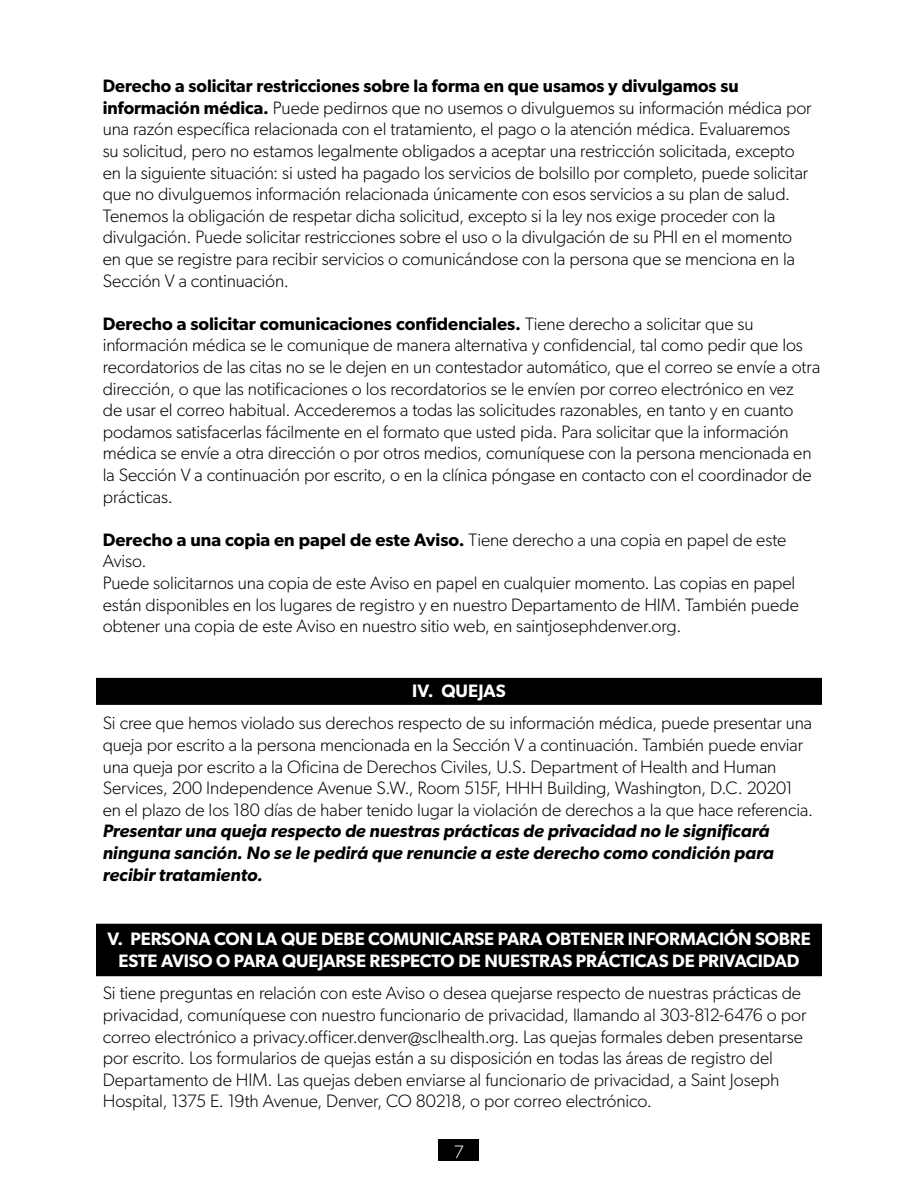
<style>
.page{position:relative;width:918px;height:1188px;background:#fff}
.page>*{position:absolute;margin:0;border:0;box-sizing:border-box;transform-origin:0 0}
.t1{font:300 18px/21.6px "Gibson";letter-spacing:-.005em;color:#000}
.t2{font:italic 600 18px/21.6px "Gibson";color:#000}
.t3{font:600 18px/21.6px "Gibson";letter-spacing:-.01em;color:#fff;text-align:center}
.t4{font:300 18px "Gibson";color:#fff}
.s1{font-weight:600}
</style>
<div class="page">
<div style="left:96px;top:678px;width:726px;height:27px;background:#000"></div>
<div style="left:96px;top:924px;width:726px;height:52px;background:#000"></div>
<div style="left:439px;top:1140px;width:40px;height:21px;background:#000"></div>
<p class="t1" style="left:103px;top:75px;width:710px"><span class="s1">Derecho a solicitar restricciones sobre la forma en que usamos y divulgamos su información médica.</span> Puede pedirnos que no usemos o divulguemos su información médica por una razón específica relacionada con el tratamiento, el pago o la atención médica. Evaluaremos<br>su solicitud, pero no estamos legalmente obligados a aceptar una restricción solicitada, excepto en la siguiente situación: si usted ha pagado los servicios de bolsillo por completo, puede solicitar que no divulguemos información relacionada únicamente con esos servicios a su plan de salud.<br>Tenemos la obligación de respetar dicha solicitud, excepto si la ley nos exige proceder con la divulgación. Puede solicitar restricciones sobre el uso o la divulgación de su PHI en el momento en que se registre para recibir servicios o comunicándose con la persona que se menciona en la Sección V a continuación.</p>
<p class="t1" style="left:103px;top:313px;width:719px"><span class="s1">Derecho a solicitar comunicaciones confidenciales.</span> Tiene derecho a solicitar que su información médica se le comunique de manera alternativa y confidencial, tal como pedir que los recordatorios de las citas no se le dejen en un contestador automático, que el correo se envíe a otra dirección, o que las notificaciones o los recordatorios se le envíen por correo electrónico en vez<br>de usar el correo habitual. Accederemos a todas las solicitudes razonables, en tanto y en cuanto podamos satisfacerlas fácilmente en el formato que usted pida. Para solicitar que la información médica se envíe a otra dirección o por otros medios, comuníquese con la persona mencionada en la Sección V a continuación por escrito, o en la clínica póngase en contacto con el coordinador de prácticas.</p>
<p class="t1" style="left:103px;top:529px;width:698px"><span class="s1">Derecho a una copia en papel de este Aviso.</span> Tiene derecho a una copia en papel de este Aviso.<br>Puede solicitarnos una copia de este Aviso en papel en cualquier momento. Las copias en papel están disponibles en los lugares de registro y en nuestro Departamento de HIM. También puede obtener una copia de este Aviso en nuestro sitio web, en saintjosephdenver.org.</p>
<p class="t3" style="left:412px;top:680px;width:95px">IV. QUEJAS</p>
<p class="t1" style="left:103px;top:712px;width:712px">Si cree que hemos violado sus derechos respecto de su información médica, puede presentar una queja por escrito a la persona mencionada en la Sección V a continuación. También puede enviar una queja por escrito a la Oficina de Derechos Civiles, U.S. Department of Health and Human Services, 200 Independence Avenue S.W., Room 515F, HHH Building, Washington, D.C. 20201 en el plazo de los 180 días de haber tenido lugar la violación de derechos a la que hace referencia.</p>
<p class="t2" style="left:103px;top:820px;width:673px">Presentar una queja respecto de nuestras prácticas de privacidad no le significará ninguna sanción. No se le pedirá que renuncie a este derecho como condición para recibir tratamiento.</p>
<p class="t3" style="left:107px;top:928px;width:705px">V. PERSONA CON LA QUE DEBE COMUNICARSE PARA OBTENER INFORMACIÓN SOBRE<br>ESTE AVISO O PARA QUEJARSE RESPECTO DE NUESTRAS PRÁCTICAS DE PRIVACIDAD</p>
<p class="t1" style="left:103px;top:982px;width:705px">Si tiene preguntas en relación con este Aviso o desea quejarse respecto de nuestras prácticas de privacidad, comuníquese con nuestro funcionario de privacidad, llamando al 303-812-6476 o por correo electrónico a privacy.officer.denver@sclhealth.org. Las quejas formales deben presentarse por escrito. Los formularios de quejas están a su disposición en todas las áreas de registro del Departamento de HIM. Las quejas deben enviarse al funcionario de privacidad, a Saint Joseph Hospital, 1375 E. 19th Avenue, Denver, CO 80218, o por correo electrónico.</p>
<p class="t4" style="left:454px;top:1140px;width:12px">7</p>
</div>
